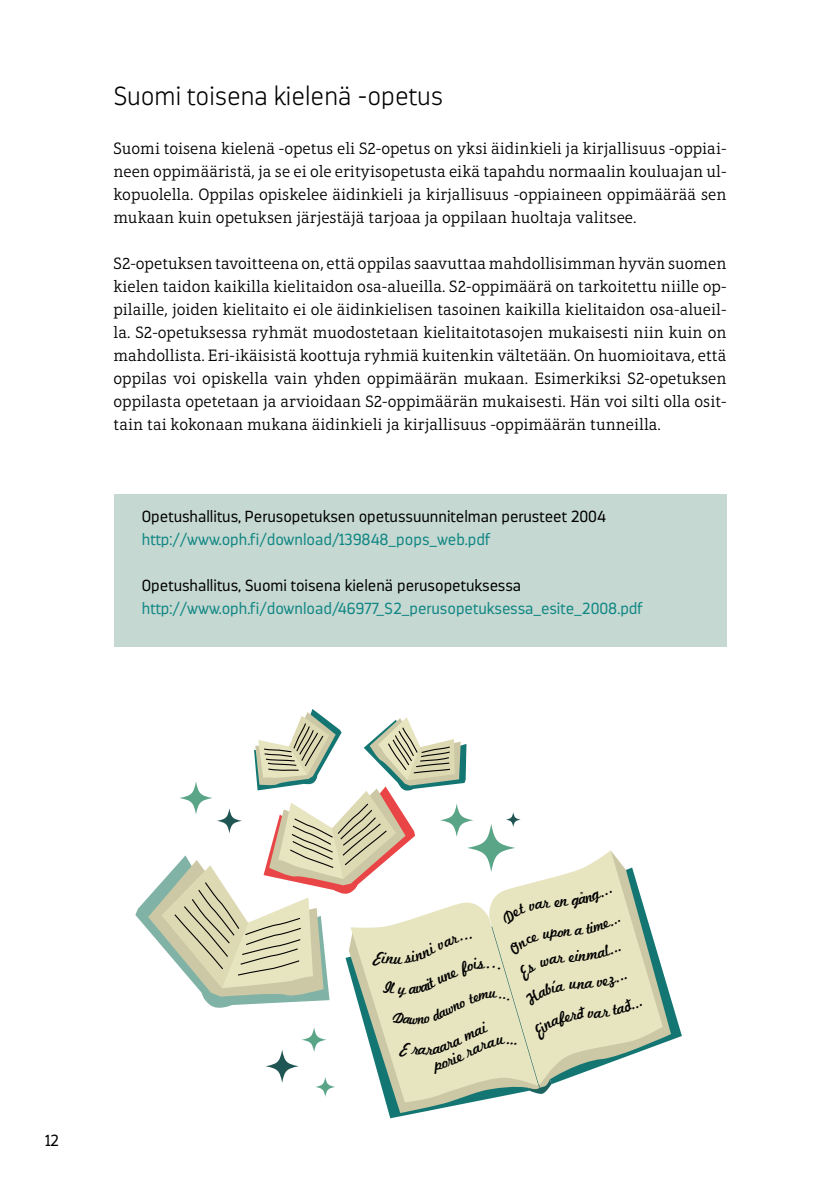
<style>
.page{position:relative;width:840px;height:1191px;background:#fff}
.page>*{position:absolute;margin:0;border:0;box-sizing:border-box;transform-origin:0 0}
.t1{font:200 26px "Darwin";color:#000}
.t2{font:300 16.8px/23px "Aptifer Slab LT Pro";color:#000;text-align:justify}
.t3{font:16.6px "Marketing Script";color:#000}
.t4{font:300 16px "Darwin";color:#108683}
.t5{font:300 16px "Darwin";color:#000}
</style>
<div class="page">
<div style="left:113px;top:494px;width:613px;height:152px;background:#c5d8d2"></div>
<svg style="left:135px;top:709px;width:546px;height:409px"></svg>
<h1 class="t1" style="left:113px;top:80px;width:331px">Suomi toisena kielenä -opetus</h1>
<p class="t2" style="left:113px;top:137px;width:614px">Suomi toisena kielenä -opetus eli S2-opetus on yksi äidinkieli ja kirjallisuus -oppiai&shy;neen oppimääristä, ja se ei ole erityisopetusta eikä tapahdu normaalin kouluajan ul&shy;kopuolella. Oppilas opiskelee äidinkieli ja kirjallisuus -oppiaineen oppimäärää sen mukaan kuin opetuksen järjestäjä tarjoaa ja oppilaan huoltaja valitsee.</p>
<p class="t2" style="left:113px;top:252px;width:614px">S2-opetuksen tavoitteena on, että oppilas saavuttaa mahdollisimman hyvän suomen kielen taidon kaikilla kielitaidon osa-alueilla. S2-oppimäärä on tarkoitettu niille op&shy;pilaille, joiden kielitaito ei ole äidinkielisen tasoinen kaikilla kielitaidon osa-alueil&shy;la. S2-opetuksessa ryhmät muodostetaan kielitaitotasojen mukaisesti niin kuin on mahdollista. Eri-ikäisistä koottuja ryhmiä kuitenkin vältetään. On huomioitava, että oppilas voi opiskella vain yhden oppimäärän mukaan. Esimerkiksi S2-opetuksen oppilasta opetetaan ja arvioidaan S2-oppimäärän mukaisesti. Hän voi silti olla osit&shy;tain tai kokonaan mukana äidinkieli ja kirjallisuus -oppimäärän tunneilla.</p>
<p class="t5" style="left:142px;top:507px;width:465px">Opetushallitus, Perusopetuksen opetussuunnitelman perusteet 2004</p>
<p class="t4" style="left:142px;top:530px;width:350px">http://www.oph.fi/download/139848_pops_web.pdf</p>
<p class="t5" style="left:142px;top:576px;width:380px">Opetushallitus, Suomi toisena kielenä perusopetuksessa</p>
<p class="t4" style="left:142px;top:599px;width:502px">http://www.oph.fi/download/46977_S2_perusopetuksessa_esite_2008.pdf</p>
<p class="t5" style="left:45px;top:1131px;width:15px">12</p>
<p class="t3" style="left:394px;top:948px;width:10px">u</p>
</div>
